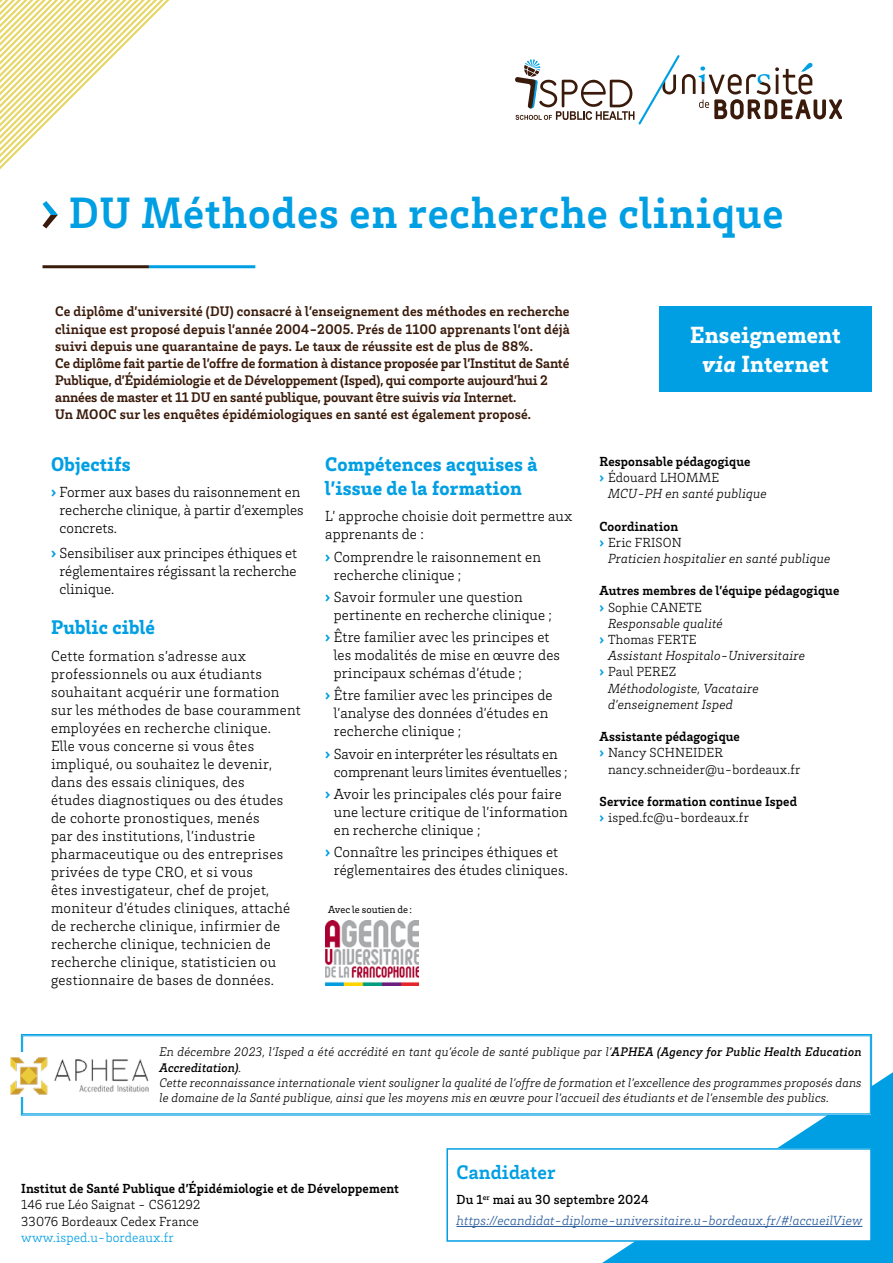
<style>
.page{position:relative;width:893px;height:1263px;background:#fff}
.page>*{position:absolute;margin:0;border:0;box-sizing:border-box;transform-origin:0 0}
.t1{font:700 45px "Brix Slab";letter-spacing:.02em;color:#009fe3}
.t2{font:900 24px/28.8px "Brix Slab";letter-spacing:.01em;color:#fff;text-align:center}
.t3{font:900 20.25px/24.3px "Brix Slab";letter-spacing:.01em;color:#009fe3}
.t4{font:700 20.25px "Brix Slab";letter-spacing:.01em;color:#009fe3}
.t5{font:300 15px/18px "Brix Slab";letter-spacing:.01em;color:#000}
.t6{font:300 15px/18px "Brix Slab";letter-spacing:-.01em;color:#000}
.t7{font:700 14.25px/17.1px "Brix Slab";letter-spacing:.01em;color:#3a1b0b}
.t8{font:700 13.5px/16.2px "Brix Slab";letter-spacing:.01em;color:#000}
.t9{font:italic 300 13.5px "Brix Slab";letter-spacing:.01em;color:#000}
.t10{font:300 13.5px/16.2px "Brix Slab";letter-spacing:.01em;color:#000}
.t11{font:italic 300 13.5px/21px "Brix Slab";letter-spacing:.01em;color:#275b9b}
.t12{font:300 13.5px "Brix Slab";letter-spacing:.01em;color:#009fe3}
.t13{font:italic 300 12.75px/15.3px "Brix Slab";letter-spacing:.01em;color:#000}
.t14{font:10.5px "Brix Slab";color:#000}
.s1{font-style:italic}
.s2{font-weight:900;color:#009fe3}
.s3{font-weight:300}
.s4{font-weight:500}
.s5{font-weight:500;font-style:normal;color:#000}
</style>
<div class="page">
<img style="left:325px;top:921px;width:94px;height:65px">
<hr style="left:43px;top:265px;width:106px;height:3px;background:#3a1b0b">
<hr style="left:149px;top:265px;width:106px;height:3px;background:#009fe3">
<svg style="left:515px;top:55px;width:327px;height:69px"></svg>
<svg style="left:0;top:0;width:170px;height:170px"></svg>
<svg style="left:43px;top:201px;width:15px;height:27px"></svg>
<div style="left:659px;top:306px;width:213px;height:85px;background:#009fe3"></div>
<svg style="left:602px;top:1072px;width:291px;height:191px;fill:#009fe3"></svg>
<div style="left:447px;top:1149px;width:424px;height:92px;background:#fff"></div>
<hr style="left:456px;top:1226px;width:406px;height:1px;background:#275b9b">
<div style="left:446px;top:1148px;width:426px;height:94px;border:2px solid #009fe3"></div>
<svg style="left:21px;top:1034px;width:851px;height:81px"></svg>
<div style="left:11px;top:1053px;width:140px;height:44px;background:#fff"></div>
<img style="left:11px;top:1057px;width:138px;height:38px">
<h1 class="t1" style="left:69px;top:184px;width:716px">DU Méthodes en recherche clinique</h1>
<p class="t7" style="left:55px;top:302px;width:516px">Ce diplôme d’université (DU) consacré à l’enseignement des méthodes en recherche clinique est proposé depuis l’année 2004-2005. Prés de 1100 apprenants l’ont déjà suivi depuis une quarantaine de pays. Le taux de réussite est de plus de 88%.<br>Ce diplôme fait partie de l’offre de formation à distance proposée par l’Institut de Santé Publique, d’Épidémiologie et de Développement (Isped), qui comporte aujourd’hui 2 années de master et 11 DU en santé publique, pouvant être suivis <span class="s1">via</span> Internet.<br>Un MOOC sur les enquêtes épidémiologiques en santé est également proposé.</p>
<h3 class="t3" style="left:51px;top:451px;width:81px">Objectifs</h3>
<p class="t5" style="left:60px;top:482px;width:246px;text-indent:-9px"><span class="s2">›</span> Former aux bases du raisonnement en recherche clinique, à partir d’exemples concrets.</p>
<p class="t5" style="left:60px;top:543px;width:239px;text-align:justify;text-indent:-9px"><span class="s2">›</span> Sensibiliser aux principes éthiques et réglementaires régissant la recherche clinique.</p>
<h3 class="t3" style="left:51px;top:614px;width:105px">Public ciblé</h3>
<p class="t5" style="left:51px;top:646px;width:251px">Cette formation s’adresse aux professionnels ou aux étudiants souhaitant acquérir une formation sur les méthodes de base couramment employées en recherche clinique.<br>Elle vous concerne si vous êtes impliqué, ou souhaitez le devenir, dans des essais cliniques, des<br>études diagnostiques ou des études de cohorte pronostiques, menés<br>par des institutions, l’industrie pharmaceutique ou des entreprises privées de type CRO, et si vous<br>êtes investigateur, chef de projet, moniteur d’études cliniques, attaché de recherche clinique, infirmier de recherche clinique, technicien de recherche clinique, statisticien ou gestionnaire de bases de données.</p>
<h3 class="t3" style="left:325px;top:451px;width:214px">Compétences acquises à l’issue de la formation</h3>
<p class="t5" style="left:325px;top:507px;width:249px">L’ approche choisie doit permettre aux apprenants de :</p>
<p class="t5" style="left:334px;top:547px;width:209px;text-indent:-9px"><span class="s2">›</span> Comprendre le raisonnement en recherche clinique ;</p>
<p class="t5" style="left:334px;top:587px;width:220px;text-indent:-9px"><span class="s2">›</span> Savoir formuler une question pertinente en recherche clinique ;</p>
<p class="t5" style="left:334px;top:628px;width:228px;text-indent:-9px"><span class="s2">›</span> Être familier avec les principes et les modalités de mise en œuvre des principaux schémas d’étude ;</p>
<p class="t5" style="left:334px;top:686px;width:220px;text-indent:-9px"><span class="s2">›</span> Être familier avec les principes de l’analyse des données d’études en recherche clinique ;</p>
<p class="t6" style="left:334px;top:744px;width:235px;text-indent:-9px"><span class="s2">›</span> Savoir en interpréter les résultats en comprenant leurs limites éventuelles ;</p>
<p class="t5" style="left:334px;top:784px;width:236px;text-indent:-9px"><span class="s2">›</span> Avoir les principales clés pour faire une lecture critique de l’information en recherche clinique ;</p>
<p class="t5" style="left:334px;top:843px;width:236px;text-indent:-9px"><span class="s2">›</span> Connaître les principes éthiques et réglementaires des études cliniques.</p>
<p class="t14" style="left:328px;top:902px;width:85px">Avec le soutien de :</p>
<h2 class="t2" style="left:690px;top:319px;width:152px">Enseignement <span class="s1">via</span> Internet</h2>
<p class="t8" style="left:600px;top:452px;width:152px">Responsable pédagogique <span class="s2">›</span> <span class="s3">Édouard LHOMME</span></p>
<p class="t9" style="left:608px;top:485px;width:160px">MCU-PH en santé publique</p>
<p class="t8" style="left:600px;top:517px;width:80px">Coordination</p>
<p class="t10" style="left:600px;top:534px;width:84px"><span class="s2">›</span> Eric FRISON</p>
<p class="t9" style="left:608px;top:549px;width:224px">Praticien hospitalier en santé publique</p>
<p class="t8" style="left:600px;top:582px;width:241px">Autres membres de l’équipe pédagogique</p>
<p class="t10" style="left:600px;top:598px;width:104px"><span class="s2">›</span> Sophie CANETE</p>
<p class="t9" style="left:608px;top:614px;width:116px">Responsable qualité</p>
<p class="t10" style="left:600px;top:631px;width:98px"><span class="s2">›</span> Thomas FERTE</p>
<p class="t9" style="left:608px;top:647px;width:198px">Assistant Hospitalo-Universitaire</p>
<p class="t10" style="left:600px;top:663px;width:78px"><span class="s2">›</span> Paul PEREZ</p>
<p class="t9" style="left:608px;top:679px;width:152px">Méthodologiste, Vacataire</p>
<p class="t9" style="left:608px;top:695px;width:126px">d’enseignement Isped</p>
<p class="t8" style="left:600px;top:728px;width:142px">Assistante pédagogique <span class="s2">›</span> <span class="s3">Nancy SCHNEIDER</span></p>
<p class="t10" style="left:608px;top:760px;width:194px">nancy.schneider@u-bordeaux.fr</p>
<p class="t8" style="left:600px;top:793px;width:199px">Service formation continue Isped <span class="s2">›</span> <span class="s3">isped.fc@u-bordeaux.fr</span></p>
<p class="t13" style="left:159px;top:1044px;width:704px">En décembre 2023, l’Isped a été accrédité en tant qu’école de santé publique par l’<span class="s4">APHEA (Agency for Public Health Education Accreditation)</span>.<br>Cette reconnaissance internationale vient souligner la qualité de l’offre de formation et l’excellence des programmes proposés dans le domaine de la Santé publique, ainsi que les moyens mis en œuvre pour l’accueil des étudiants et de l’ensemble des publics.</p>
<p class="t8" style="left:21px;top:1180px;width:379px">Institut de Santé Publique d’Épidémiologie et de Développement</p>
<p class="t10" style="left:21px;top:1196px;width:180px">146 rue Léo Saignat - CS61292<br>33076 Bordeaux Cedex France</p>
<p class="t12" style="left:21px;top:1228px;width:154px">www.isped.u-bordeaux.fr</p>
<h3 class="t4" style="left:456px;top:1159px;width:101px">Candidater</h3>
<p class="t11" style="left:456px;top:1188px;width:407px"><span class="s5">Du 1</span><sup>er</sup> <span class="s5">mai au 30 septembre 2024 </span>https://ecandidat-diplome-universitaire.u-bordeaux.fr/#!accueilView</p>
</div>
